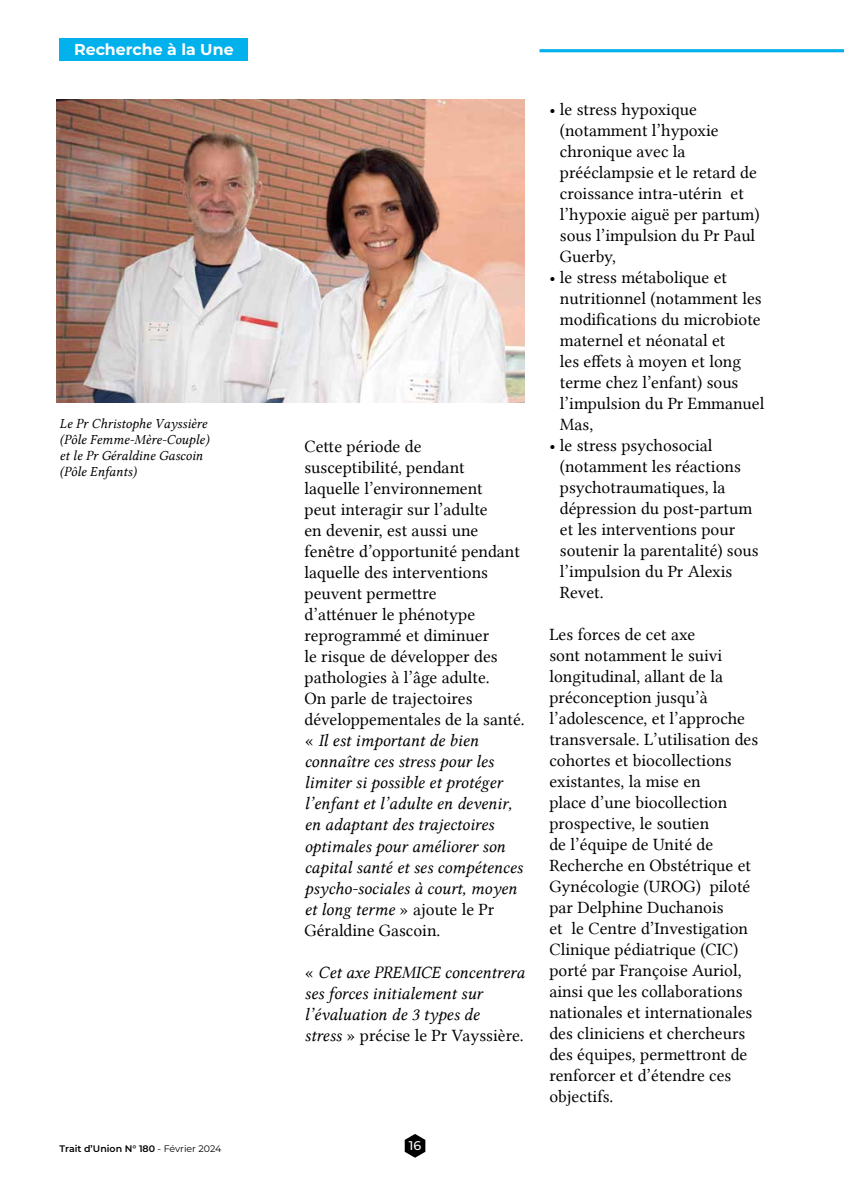
<style>
.page{position:relative;width:844px;height:1191px;background:#fff}
.page>*{position:absolute;margin:0;border:0;box-sizing:border-box;transform-origin:0 0}
.t1{font:17.5px/21px "Lin Libertine";color:#000}
.t2{font:17.5px/21px "Lin Libertine I";color:#000}
.t3{font:700 15.75px "Montserrat";color:#fff}
.t4{font:14px/15.8px "Lin Libertine I";color:#000}
.t5{font:500 12.6px "Montserrat";color:#fff}
.t6{font:600 9.45px "Montserrat";color:#000}
.s1{font-family:"Lin Libertine"}
.s2{font-family:"Lin Libertine I"}
.s3{font-weight:400}
</style>
<div class="page">
<svg style="left:404px;top:1134px;width:21px;height:23px"></svg>
<div style="left:60px;top:38px;width:188px;height:22px;background:#00b1eb"></div>
<hr style="left:539px;top:49px;width:304px;height:3px;background:#00b1eb">
<img style="left:57px;top:99px;width:467px;height:303px">
<p class="t3" style="left:74px;top:38px;width:161px">Recherche à la Une</p>
<p class="t4" style="left:60px;top:416px;width:151px">Le Pr Christophe Vayssière (Pôle Femme-Mère-Couple) et le Pr Géraldine Gascoin (Pôle Enfants)</p>
<p class="t1" style="left:304px;top:436px;width:221px">Cette période de<br>susceptibilité, pendant laquelle l’environnement<br>peut interagir sur l’adulte<br>en devenir, est aussi une fenêtre d’opportunité pendant laquelle des interventions peuvent permettre<br>d’atténuer le phénotype reprogrammé et diminuer<br>le risque de développer des pathologies à l’âge adulte.<br>On parle de trajectoires développementales de la santé.</p>
<p class="t2" style="left:304px;top:731px;width:219px"><span class="s1">«</span> Il est important de bien connaître ces stress pour les limiter si possible et protéger l’enfant et l’adulte en devenir, en adaptant des trajectoires optimales pour améliorer son capital santé et ses compétences psycho-sociales à court, moyen et long terme <span class="s1">» ajoute le Pr</span></p>
<p class="t1" style="left:304px;top:919px;width:137px">Géraldine Gascoin.</p>
<p class="t2" style="left:304px;top:962px;width:221px"><span class="s1">«</span> Cet axe PREMICE concentrera ses forces initialement sur l’évaluation de 3 types de</p>
<p class="t1" style="left:304px;top:1024px;width:220px"><span class="s2">stress</span> » précise le Pr Vayssière.</p>
<p class="t6" style="left:60px;top:1141px;width:163px">Trait d’Union N° 180 <span class="s3">- Février 2024</span></p>
<p class="t5" style="left:408px;top:1136px;width:14px">16</p>
<p class="t1" style="left:559px;top:99px;width:201px;text-indent:-11px">• le stress hypoxique (notamment l’hypoxie chronique avec la prééclampsie et le retard de croissance intra-utérin et l’hypoxie aiguë per partum) sous l’impulsion du Pr Paul<br>Guerby,</p>
<p class="t1" style="left:559px;top:267px;width:206px;text-indent:-11px">• le stress métabolique et nutritionnel (notamment les modifications du microbiote maternel et néonatal et<br>les effets à moyen et long terme chez l’enfant) sous l’impulsion du Pr Emmanuel<br>Mas,</p>
<p class="t1" style="left:559px;top:435px;width:200px;text-indent:-11px">• le stress psychosocial (notamment les réactions psychotraumatiques, la dépression du post-partum et les interventions pour soutenir la parentalité) sous l’impulsion du Pr Alexis<br>Revet.</p>
<p class="t1" style="left:549px;top:624px;width:210px">Les forces de cet axe<br>sont notamment le suivi longitudinal, allant de la préconception jusqu’à l’adolescence, et l’approche transversale. L’utilisation des cohortes et biocollections existantes, la mise en<br>place d’une biocollection prospective, le soutien<br>de l’équipe de Unité de<br>Recherche en Obstétrique et<br>Gynécologie (UROG) piloté par Delphine Duchanois<br>et le Centre d’Investigation<br>Clinique pédiatrique (CIC) porté par Françoise Auriol, ainsi que les collaborations nationales et internationales des cliniciens et chercheurs des équipes, permettront de renforcer et d’étendre ces objectifs.</p>
</div>
